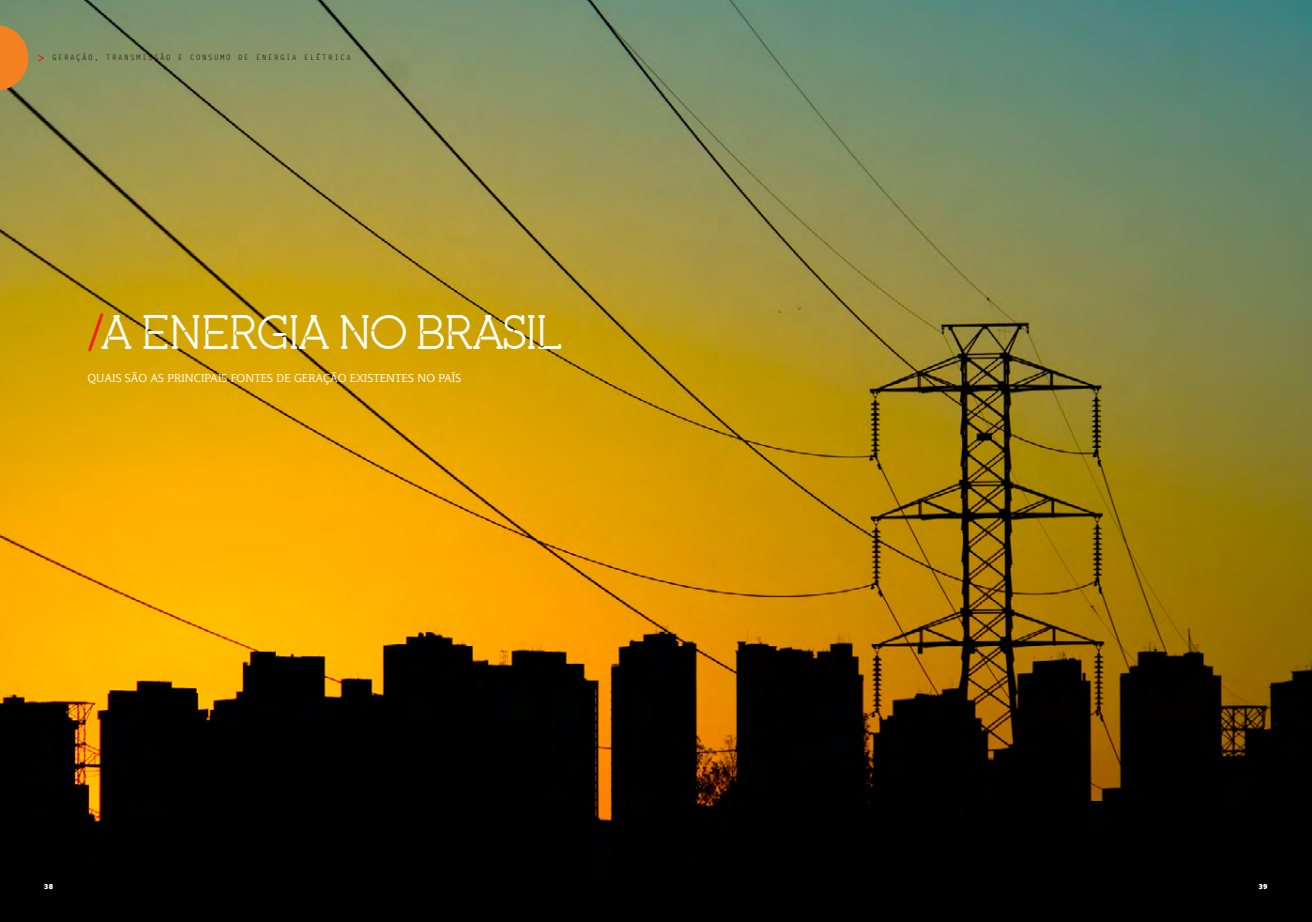
<style>
.page{position:relative;width:1312px;height:922px;background:#fff}
.page>*{position:absolute;margin:0;border:0;box-sizing:border-box;transform-origin:0 0}
.t1{font:46.25px "pironv 2 stencil";letter-spacing:-.09em;color:#fff}
.t2{font:11.25px "Plume";letter-spacing:.01em;color:#fff}
.t3{font:7.5px "Letter Gothic Std";letter-spacing:.2em;color:#000}
.t4{font:900 7.5px "Foco";color:#fff}
.s1{color:#ec2127}
</style>
<div class="page">
<img style="left:0;top:0;width:1311px;height:921px">
<svg style="left:0;top:25px;width:28px;height:66px;background:#d6842f"></svg>
<svg style="left:38px;top:55px;width:6px;height:6px"></svg>
<p class="t3" style="left:52px;top:53px;width:300px">GERAÇÃO, TRANSMISSÃO E CONSUMO DE ENERGIA ELÉTRICA</p>
<h1 class="t1" style="left:87px;top:305px;width:478px"><span class="s1">/</span>A ENERGIA NO BRASIL</h1>
<p class="t2" style="left:87px;top:370px;width:375px">QUAIS SÃO AS PRINCIPAIS FONTES DE GERAÇÃO EXISTENTES NO PAÍS</p>
<p class="t4" style="left:44px;top:881px;width:10px">38</p>
<p class="t4" style="left:1258px;top:881px;width:10px">39</p>
</div>
